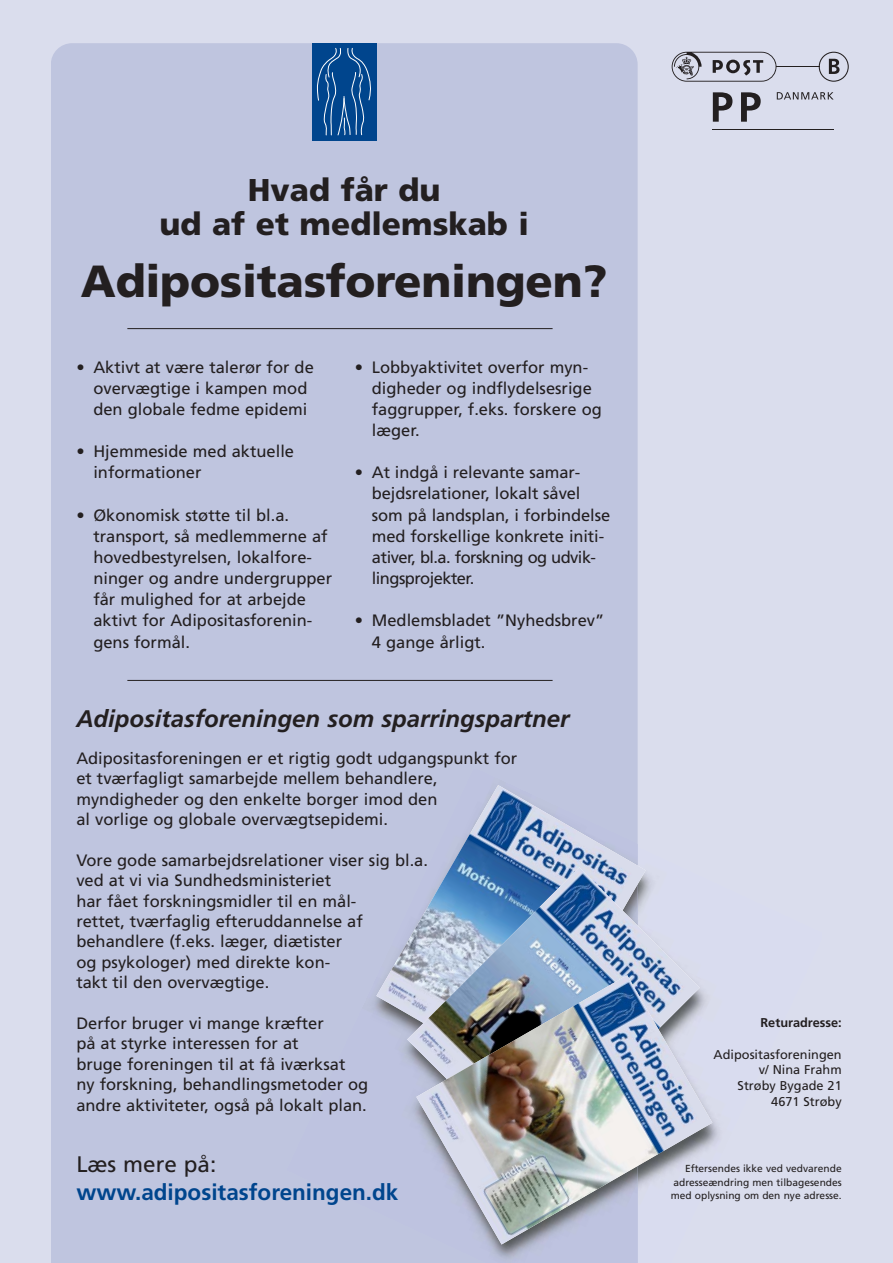
<style>
.page{position:relative;width:893px;height:1263px;background:#fff}
.page>*{position:absolute;margin:0;border:0;box-sizing:border-box;transform-origin:0 0}
.t1{font:900 45px "Frutiger";letter-spacing:-.005em;color:#231f20}
.t2{font:900 31.5px/34.5px "Frutiger";color:#231f20;text-align:center}
.t3{font:italic 700 24px "Frutiger";color:#231f20}
.t4{font:700 22.5px "Frutiger";color:#00458d}
.t5{font:22.5px "Frutiger";color:#231f20}
.t6{font:16.5px/21.1px "Frutiger";color:#231f20}
.t7{font:12.75px/15.8px "Frutiger";color:#231f20;text-align:right}
.t8{font:700 12.75px "Frutiger";color:#231f20}
.t9{font:10.2px/13.5px "Frutiger";color:#231f20;text-align:justify}
</style>
<div class="page">
<div style="left:0;top:1px;width:893px;height:1262px;background:#dadded"></div>
<div style="left:51px;top:43px;width:587px;height:1220px;background:#bfc5df"></div>
<div style="left:287px;top:769px;width:351px;height:494px;background:#bfc5df"></div>
<img style="left:376px;top:785px;width:262px;height:296px">
<img style="left:407px;top:867px;width:269px;height:293px">
<img style="left:416px;top:975px;width:296px;height:269px">
<svg style="left:777px;top:92px;width:57px;height:7px"></svg>
<hr style="left:776px;top:66px;width:44px;height:1px;background:#231f20">
<hr style="left:713px;top:129px;width:121px;height:1px;background:#231f20">
<svg style="left:713px;top:92px;width:19px;height:30px"></svg>
<svg style="left:741px;top:92px;width:20px;height:30px"></svg>
<svg style="left:672px;top:52px;width:104px;height:30px"></svg>
<div style="left:819px;top:52px;width:30px;height:30px;border:1px solid #231f20;border-radius:50%"></div>
<svg style="left:829px;top:59px;width:10px;height:15px"></svg>
<hr style="left:127px;top:328px;width:426px;height:1px;background:#231f20">
<hr style="left:127px;top:680px;width:426px;height:1px;background:#231f20">
<div style="left:312px;top:43px;width:64px;height:98px;background:#00458d"></div>
<svg style="left:317px;top:48px;width:54px;height:88px"></svg>
<h2 class="t2" style="left:159px;top:175px;width:371px">Hvad får du<br>ud af et medlemskab i</h2>
<h1 class="t1" style="left:81px;top:263px;width:528px">Adipositasforeningen?</h1>
<p class="t6" style="left:93px;top:357px;width:222px;text-indent:-17px">• Aktivt at være talerør for de overvægtige i kampen mod den globale fedme epidemi</p>
<p class="t6" style="left:93px;top:442px;width:202px;text-indent:-17px">• Hjemmeside med aktuelle informationer</p>
<p class="t6" style="left:93px;top:506px;width:240px;text-indent:-17px">• Økonomisk støtte til bl.a. transport, så medlemmerne af hovedbestyrelsen, lokalfore&shy;ninger og andre undergrupper får mulighed for at arbejde aktivt for Adipositasforenin&shy;gens formål.</p>
<p class="t6" style="left:372px;top:357px;width:231px;text-indent:-17px">• Lobbyaktivitet overfor myn&shy;digheder og indflydelsesrige faggrupper, f.eks. forskere og læger.</p>
<p class="t6" style="left:372px;top:463px;width:240px;text-indent:-17px">• At indgå i relevante samar&shy;bejdsrelationer, lokalt såvel som på landsplan, i forbindelse med forskellige konkrete initi&shy;ativer, bl.a. forskning og udvik&shy;lingsprojekter.</p>
<p class="t6" style="left:372px;top:611px;width:234px;text-indent:-17px">• Medlemsbladet ”Nyhedsbrev”<br>4 gange årligt.</p>
<h3 class="t3" style="left:76px;top:709px;width:495px">Adipositasforeningen som sparringspartner</h3>
<p class="t6" style="left:76px;top:749px;width:442px;line-height:20.4px">Adipositasforeningen er et rigtig godt udgangspunkt for et tværfagligt samarbejde mellem behandlere, myndigheder og den enkelte borger imod den<br>al vorlige og globale overvægtsepidemi.</p>
<p class="t6" style="left:76px;top:851px;width:353px;line-height:20.4px">Vore gode samarbejdsrelationer viser sig bl.a. ved at vi via Sundhedsministeriet<br>har fået forskningsmidler til en mål-<br>rettet, tværfaglig efteruddannelse af behandlere (f.eks. læger, diætister<br>og psykologer) med direkte kon-<br>takt til den overvægtige.</p>
<p class="t6" style="left:76px;top:1014px;width:293px;line-height:20.4px">Derfor bruger vi mange kræfter<br>på at styrke interessen for at<br>bruge foreningen til at få iværksat<br>ny forskning, behandlingsmetoder og andre aktiviteter, også på lokalt plan.</p>
<h3 class="t5" style="left:76px;top:1155px;width:142px">Læs mere på:</h3>
<h3 class="t4" style="left:76px;top:1183px;width:324px">www.adipositasforeningen.dk</h3>
<p class="t8" style="left:760px;top:1017px;width:83px">Returadresse:</p>
<p class="t7" style="left:713px;top:1047px;width:130px">Adipositasforeningen v/ Nina Frahm<br>Strøby Bygade 21<br>4671 Strøby</p>
<p class="t9" style="left:671px;top:1163px;width:172px;text-indent:14px">Eftersendes ikke ved vedvarende adresseændring men tilbagesendes med oplysning om den nye adresse.</p>
</div>
